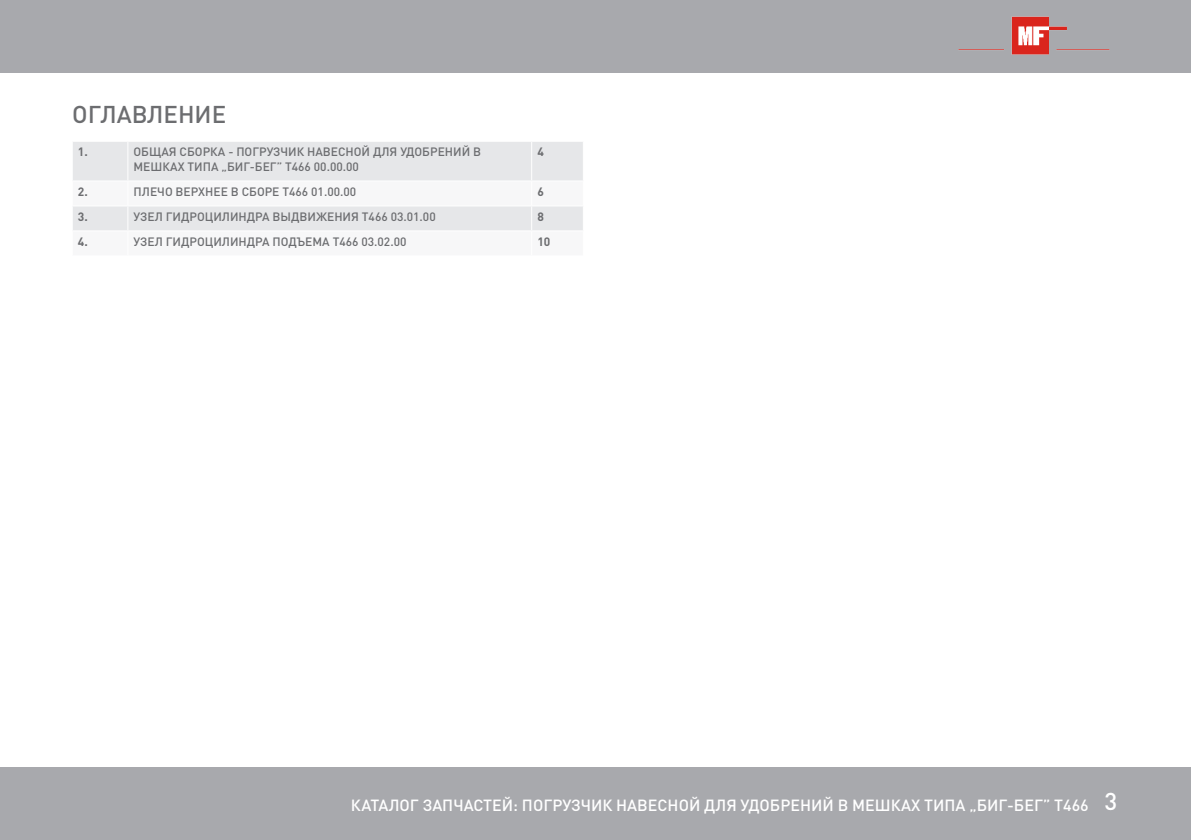
<style>
.page{position:relative;width:1191px;height:840px;background:#fff}
.page>*{position:absolute;margin:0;border:0;box-sizing:border-box;transform-origin:0 0}
.t1{font:500 24px "DIN Pro";color:#6c6d70}
.t2{font:500 16px "DIN Pro";color:#fff}
.t3{font:500 12px/14.4px "DIN Pro";color:#6c6d70}
.t4{font:700 12px "DIN Pro";color:#6c6d70}
.s1{font-size:24px}
</style>
<div class="page">
<div style="left:0;top:0;width:1191px;height:72px;background:#a8a9ad"></div>
<div style="left:0;top:767px;width:1191px;height:72px;background:#a8a9ad"></div>
<img style="left:958px;top:16px;width:152px;height:39px">
<div style="left:73px;top:142px;width:510px;height:38px;background:#e6e7e9"></div>
<hr style="left:127px;top:142px;width:1px;height:38px;background:#fff">
<hr style="left:531px;top:142px;width:1px;height:38px;background:#fff">
<div style="left:73px;top:206px;width:510px;height:24px;background:#e6e7e9"></div>
<h1 class="t1" style="left:72px;top:95px;width:155px">ОГЛАВЛЕНИЕ</h1>
<p class="t4" style="left:78px;top:142px;width:11px">1.</p>
<p class="t3" style="left:134px;top:143px;width:349px">ОБЩАЯ СБОРКА - ПОГРУЗЧИК НАВЕСНОЙ ДЛЯ УДОБРЕНИЙ В<br>МЕШКАХ ТИПА „БИГ-БЕГ” T466 00.00.00</p>
<p class="t4" style="left:537px;top:142px;width:8px">4</p>
<p class="t4" style="left:78px;top:181px;width:11px">2.</p>
<p class="t3" style="left:134px;top:183px;width:224px">ПЛЕЧО ВЕРХНЕЕ В СБОРЕ T466 01.00.00</p>
<p class="t4" style="left:537px;top:181px;width:8px">6</p>
<p class="t4" style="left:78px;top:206px;width:11px">3.</p>
<p class="t3" style="left:134px;top:208px;width:304px">УЗЕЛ ГИДРОЦИЛИНДРА ВЫДВИЖЕНИЯ T466 03.01.00</p>
<p class="t4" style="left:537px;top:206px;width:8px">8</p>
<p class="t4" style="left:78px;top:231px;width:11px">4.</p>
<p class="t3" style="left:134px;top:233px;width:274px">УЗЕЛ ГИДРОЦИЛИНДРА ПОДЪЕМА T466 03.02.00</p>
<p class="t4" style="left:537px;top:231px;width:15px">10</p>
<h2 class="t2" style="left:351px;top:791px;width:768px">КАТАЛОГ ЗАПЧАСТЕЙ: ПОГРУЗЧИК НАВЕСНОЙ ДЛЯ УДОБРЕНИЙ В МЕШКАХ ТИПА „БИГ-БЕГ” T466 <span class="s1">3</span></h2>
</div>
